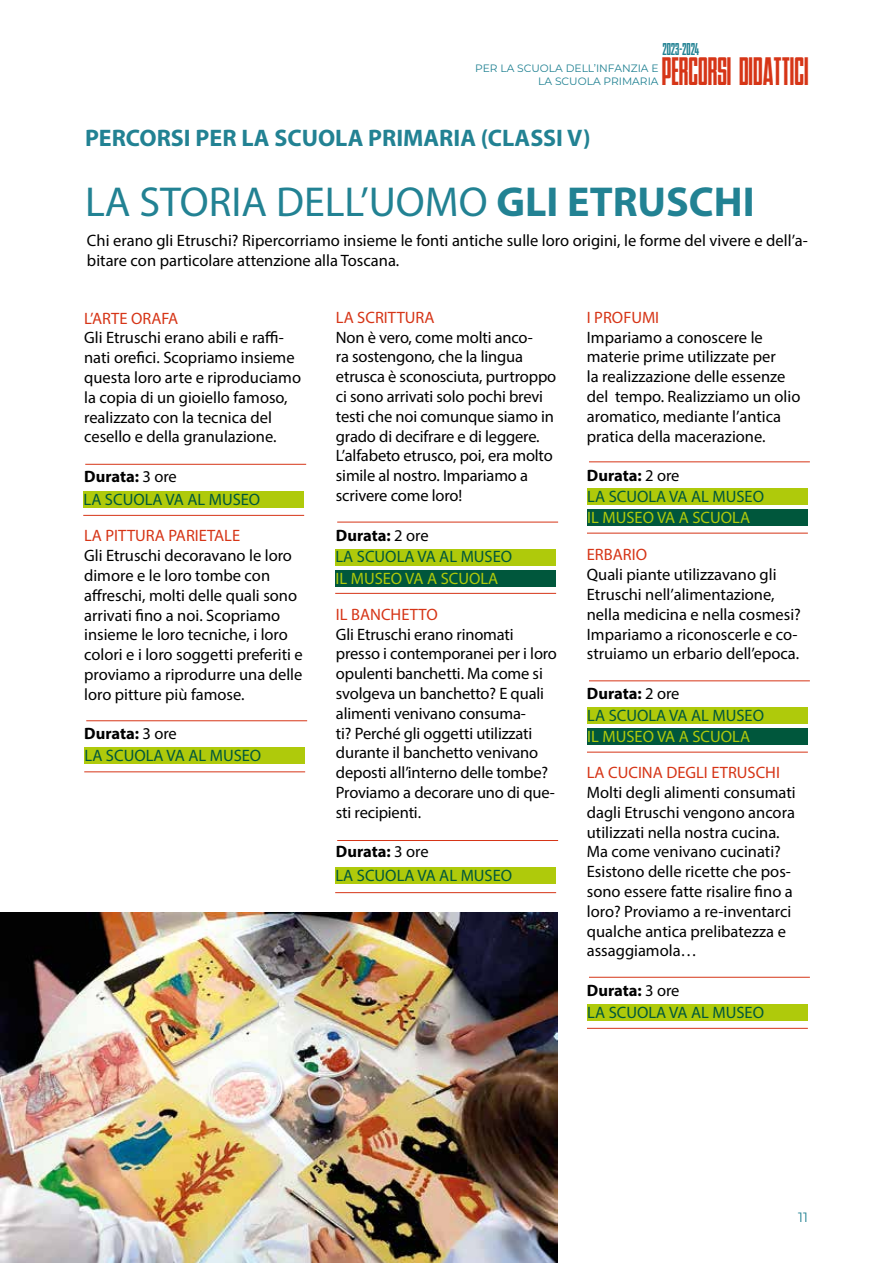
<style>
.page{position:relative;width:893px;height:1263px;background:#fff}
.page>*{position:absolute;margin:0;border:0;box-sizing:border-box;transform-origin:0 0}
.t1{font:42px "Myriad Pro";color:#228293}
.t2{font:34.8px "Bindlestiff NFW01";color:#d63517}
.t3{font:700 24px "Myriad Pro";color:#228293}
.t4{font:16.5px/19.8px "Myriad Pro";color:#000}
.t5{font:16.5px "Myriad Pro";color:#00573c}
.t6{font:16.5px "Myriad Pro";color:#d63517}
.t7{font:700 16.5px "Myriad Pro";color:#000}
.t8{font:16.5px "Myriad Pro";color:#afca0b}
.t9{font:15px "Bindlestiff NFW01";color:#228293}
.t10{font:13.5px "Montserrat";color:#228293}
.t11{font:10.65px/12.9px "Montserrat";color:#228293;text-align:right}
.s1{font-weight:700}
.s2{font-weight:400}
</style>
<div class="page">
<div style="left:83px;top:491px;width:221px;height:16px;background:#afca0b"></div>
<hr style="left:85px;top:464px;width:221px;height:1px;background:#d63517">
<hr style="left:83px;top:515px;width:221px;height:1px;background:#d63517">
<div style="left:84px;top:747px;width:221px;height:17px;background:#afca0b"></div>
<hr style="left:86px;top:720px;width:221px;height:1px;background:#d63517">
<hr style="left:84px;top:771px;width:221px;height:1px;background:#d63517">
<div style="left:335px;top:549px;width:221px;height:16px;background:#afca0b"></div>
<div style="left:335px;top:867px;width:221px;height:17px;background:#afca0b"></div>
<div style="left:335px;top:570px;width:221px;height:16px;background:#00573c"></div>
<hr style="left:337px;top:522px;width:221px;height:1px;background:#d63517">
<hr style="left:337px;top:840px;width:221px;height:1px;background:#d63517">
<hr style="left:335px;top:593px;width:221px;height:1px;background:#d63517">
<hr style="left:335px;top:892px;width:221px;height:1px;background:#d63517">
<div style="left:587px;top:488px;width:221px;height:17px;background:#afca0b"></div>
<div style="left:587px;top:510px;width:221px;height:16px;background:#00573c"></div>
<hr style="left:589px;top:461px;width:221px;height:1px;background:#d63517">
<hr style="left:587px;top:533px;width:221px;height:1px;background:#d63517">
<div style="left:587px;top:707px;width:221px;height:17px;background:#afca0b"></div>
<div style="left:587px;top:729px;width:221px;height:16px;background:#00573c"></div>
<hr style="left:589px;top:680px;width:221px;height:1px;background:#d63517">
<hr style="left:587px;top:752px;width:221px;height:1px;background:#d63517">
<div style="left:587px;top:1004px;width:221px;height:16px;background:#afca0b"></div>
<hr style="left:589px;top:977px;width:221px;height:1px;background:#d63517">
<hr style="left:587px;top:1028px;width:221px;height:1px;background:#d63517">
<img style="left:0;top:912px;width:557px;height:351px">
<p class="t9" style="left:662px;top:40px;width:38px">2023-2024</p>
<h2 class="t2" style="left:662px;top:52px;width:148px">PERCORSI DIDATTICI</h2>
<p class="t11" style="left:475px;top:61px;width:185px">PER LA SCUOLA DELL’INFANZIA E<br>LA SCUOLA PRIMARIA</p>
<h3 class="t3" style="left:85px;top:122px;width:507px">PERCORSI PER LA SCUOLA PRIMARIA (CLASSI V)</h3>
<h1 class="t1" style="left:85px;top:176px;width:671px">LA STORIA DELL’UOMO <span class="s1">GLI ETRUSCHI</span></h1>
<p class="t4" style="left:87px;top:231px;width:722px">Chi erano gli Etruschi? Ripercorriamo insieme le fonti antiche sulle loro origini, le forme del vivere e dell’a&shy;bitare con particolare attenzione alla Toscana.</p>
<p class="t6" style="left:84px;top:308px;width:96px">L’ARTE ORAFA</p>
<p class="t4" style="left:84px;top:328px;width:218px">Gli Etruschi erano abili e raffi&shy;nati orefici. Scopriamo insieme questa loro arte e riproduciamo la copia di un gioiello famoso, realizzato con la tecnica del cesello e della granulazione.</p>
<p class="t7" style="left:84px;top:466px;width:94px">Durata: <span class="s2">3 ore</span></p>
<p class="t5" style="left:84px;top:489px;width:178px">LA SCUOLA VA AL MUSEO</p>
<p class="t6" style="left:84px;top:526px;width:158px">LA PITTURA PARIETALE</p>
<p class="t4" style="left:84px;top:545px;width:220px">Gli Etruschi decoravano le loro dimore e le loro tombe con affreschi, molti delle quali sono arrivati fino a noi. Scopriamo insieme le loro tecniche, i loro colori e i loro soggetti preferiti e proviamo a riprodurre una delle loro pitture più famose.</p>
<p class="t7" style="left:84px;top:723px;width:94px">Durata: <span class="s2">3 ore</span></p>
<p class="t5" style="left:85px;top:745px;width:178px">LA SCUOLA VA AL MUSEO</p>
<p class="t6" style="left:336px;top:307px;width:100px">LA SCRITTURA</p>
<p class="t4" style="left:336px;top:327px;width:222px">Non è vero, come molti anco-<br>ra sostengono, che la lingua etrusca è sconosciuta, purtroppo ci sono arrivati solo pochi brevi testi che noi comunque siamo in grado di decifrare e di leggere.<br>L’alfabeto etrusco, poi, era molto simile al nostro. Impariamo a scrivere come loro!</p>
<p class="t7" style="left:336px;top:524px;width:94px">Durata: <span class="s2">2 ore</span></p>
<p class="t5" style="left:335px;top:547px;width:178px">LA SCUOLA VA AL MUSEO</p>
<p class="t8" style="left:335px;top:568px;width:164px">IL MUSEO VA A SCUOLA</p>
<p class="t6" style="left:336px;top:604px;width:103px">IL BANCHETTO</p>
<p class="t4" style="left:336px;top:624px;width:223px">Gli Etruschi erano rinomati presso i contemporanei per i loro opulenti banchetti. Ma come si svolgeva un banchetto? E quali alimenti venivano consuma-<br>ti? Perché gli oggetti utilizzati durante il banchetto venivano deposti all’interno delle tombe?<br>Proviamo a decorare uno di que&shy;sti recipienti.</p>
<p class="t7" style="left:336px;top:841px;width:94px">Durata: <span class="s2">3 ore</span></p>
<p class="t5" style="left:335px;top:865px;width:178px">LA SCUOLA VA AL MUSEO</p>
<p class="t6" style="left:587px;top:307px;width:74px">I PROFUMI</p>
<p class="t4" style="left:587px;top:327px;width:215px">Impariamo a conoscere le materie prime utilizzate per<br>la realizzazione delle essenze del tempo. Realizziamo un olio aromatico, mediante l’antica pratica della macerazione.</p>
<p class="t7" style="left:587px;top:465px;width:94px">Durata: <span class="s2">2 ore</span></p>
<p class="t5" style="left:587px;top:486px;width:178px">LA SCUOLA VA AL MUSEO</p>
<p class="t8" style="left:587px;top:508px;width:164px">IL MUSEO VA A SCUOLA</p>
<p class="t6" style="left:587px;top:545px;width:62px">ERBARIO</p>
<p class="t4" style="left:587px;top:564px;width:216px">Quali piante utilizzavano gli<br>Etruschi nell’alimentazione, nella medicina e nella cosmesi?<br>Impariamo a riconoscerle e co&shy;struiamo un erbario dell’epoca.</p>
<p class="t7" style="left:587px;top:683px;width:94px">Durata: <span class="s2">2 ore</span></p>
<p class="t5" style="left:587px;top:705px;width:178px">LA SCUOLA VA AL MUSEO</p>
<p class="t8" style="left:587px;top:726px;width:164px">IL MUSEO VA A SCUOLA</p>
<p class="t6" style="left:587px;top:762px;width:195px">LA CUCINA DEGLI ETRUSCHI</p>
<p class="t4" style="left:587px;top:782px;width:210px">Molti degli alimenti consumati dagli Etruschi vengono ancora utilizzati nella nostra cucina.<br>Ma come venivano cucinati?<br>Esistono delle ricette che pos&shy;sono essere fatte risalire fino a loro? Proviamo a re-inventarci qualche antica prelibatezza e assaggiamola…</p>
<p class="t7" style="left:587px;top:980px;width:94px">Durata: <span class="s2">3 ore</span></p>
<p class="t5" style="left:587px;top:1002px;width:178px">LA SCUOLA VA AL MUSEO</p>
<p class="t10" style="left:798px;top:1208px;width:11px">11</p>
</div>
